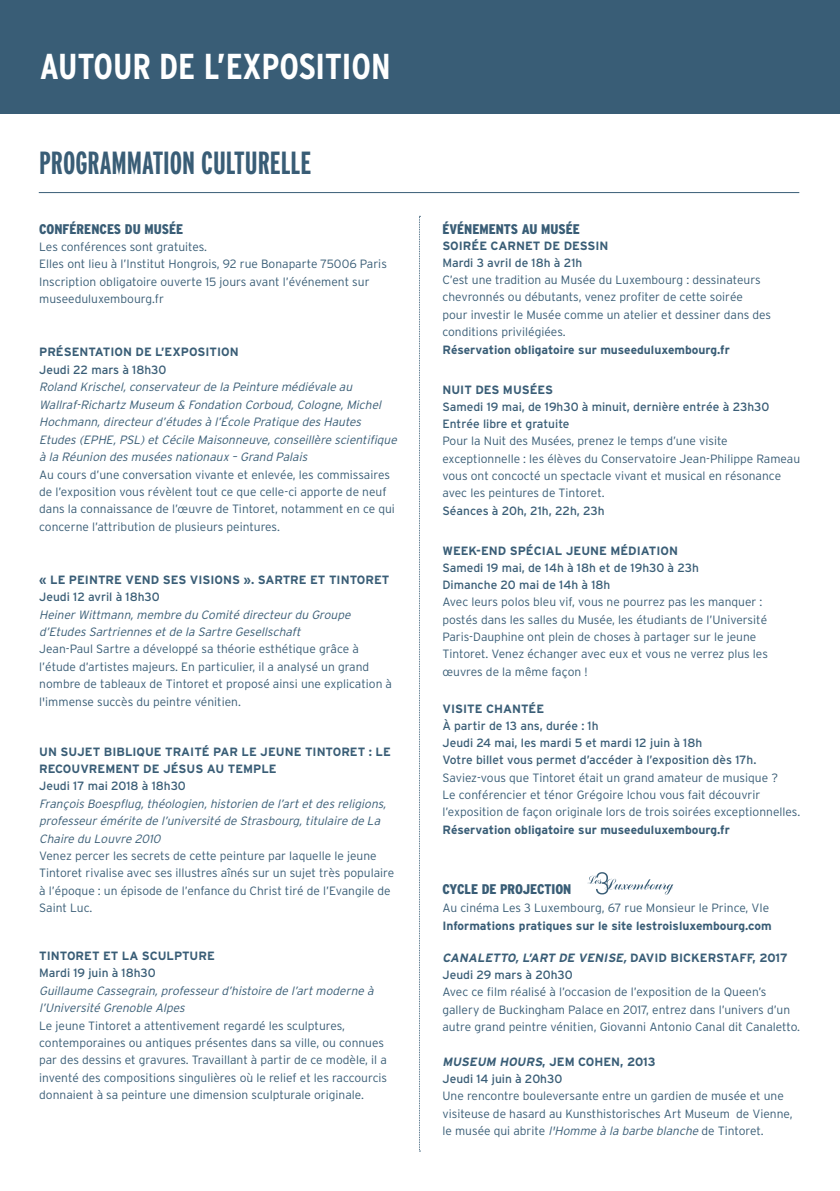
<style>
.page{position:relative;width:840px;height:1191px;background:#fff}
.page>*{position:absolute;margin:0;border:0;box-sizing:border-box;transform-origin:0 0}
.t1{font:700 condensed 36px "Interstate";color:#fff}
.t2{font:700 extra-condensed 32px "Interstate";color:#395d76}
.t3{font:900 condensed 14px "Interstate";color:#395d76}
.t4{font:300 12px/17.4px "Interstate";color:#395d76}
.t5{font:italic 300 12px/17.4px "Interstate";color:#395d76}
.t6{font:12px/17px "Interstate";color:#395d76}
.t7{font:700 12px/17px "Interstate";color:#395d76}
.t8{font:italic 700 12px/17px "Interstate";color:#395d76}
.s1{font-style:normal}
.s2{font-weight:400;font-style:normal}
.s3{font-weight:700;font-style:italic}
.s4{font-weight:700}
.s5{font-style:italic}
</style>
<div class="page">
<div style="left:0;top:0;width:839px;height:113px;background:#395d76"></div>
<svg style="left:419px;top:216px;width:1px;height:935px"></svg>
<hr style="left:39px;top:192px;width:759px;height:1px;background:#395d76">
<svg style="left:587px;top:872px;width:86px;height:22px"></svg>
<h1 class="t1" style="left:40px;top:47px;width:352px">AUTOUR DE L’EXPOSITION</h1>
<h2 class="t2" style="left:39px;top:145px;width:273px">PROGRAMMATION CULTURELLE</h2>
<p class="t3" style="left:39px;top:221px;width:145px">CONFÉRENCES DU MUSÉE</p>
<p class="t4" style="left:39px;top:238px;width:349px">Les conférences sont gratuites.<br>Elles ont lieu à l’Institut Hongrois, 92 rue Bonaparte 75006 Paris Inscription obligatoire ouverte 15 jours avant l’événement sur museeduluxembourg.fr</p>
<p class="t7" style="left:39px;top:343px;width:201px">PRÉSENTATION DE L’EXPOSITION</p>
<p class="t6" style="left:39px;top:361px;width:129px">Jeudi 22 mars à 18h30</p>
<p class="t5" style="left:39px;top:378px;width:362px">Roland Krischel,conservateurde la Peinture médiévale au<br>Wallraf- Richartz Museum &amp; Fondation Corboud,Cologne,Michel Hochmann,directeurd’études à l’École Pratique des Hautes Etudes (EPHE,PSL)etCécile Maisonneuve,conseillère scientifique à la Réunion des musées nationaux –Grand Palais</p>
<p class="t4" style="left:39px;top:465px;width:357px">Au cours d’une conversation vivante et enlevée, les commissaires de l’exposition vous révèlent tout ce que celle-ci apporte de neuf dans la connaissance de l’œuvre de Tintoret, notamment en ce qui concerne l’attribution de plusieurs peintures.</p>
<p class="t7" style="left:39px;top:571px;width:351px">« LE PEINTRE VEND SES VISIONS ». SARTRE ET TINTORET</p>
<p class="t6" style="left:39px;top:588px;width:122px">Jeudi 12 avril à 18h30</p>
<p class="t5" style="left:39px;top:605px;width:315px">HeinerWittmann,membre du Comité directeurdu Groupe d’Etudes Sartriennes etde la Sartre Gesellschaft</p>
<p class="t4" style="left:39px;top:640px;width:354px">Jean-Paul Sartre a développé sa théorie esthétique grâce à l’étude d’artistes majeurs. En particulier, il a analysé un grand nombre de tableaux de Tintoret et proposé ainsi une explication à l'immense succès du peintre vénitien.</p>
<p class="t7" style="left:39px;top:743px;width:353px">UN SUJET BIBLIQUE TRAITÉ PAR LE JEUNE TINTORET : LE<br>RECOUVREMENT DE JÉSUS AU TEMPLE</p>
<p class="t6" style="left:39px;top:777px;width:148px">Jeudi 17 mai 2018 à 18h30</p>
<p class="t5" style="left:39px;top:795px;width:351px">François Boespflug,théologien,historien de l’artetdes religions, professeurémérite de l’université de Strasbourg,titulaire de La<br>Chaire du Louvre 2010</p>
<p class="t4" style="left:39px;top:847px;width:356px">Venez percer les secrets de cette peinture par laquelle le jeune Tintoret rivalise avec ses illustres aînés sur un sujet très populaire à l’époque : un épisode de l’enfance du Christ tiré de l’Evangile de Saint Luc.</p>
<p class="t7" style="left:39px;top:947px;width:177px">TINTORET ET LA SCULPTURE</p>
<p class="t6" style="left:39px;top:964px;width:118px">Mardi 19 juin à 18h30</p>
<p class="t5" style="left:39px;top:981px;width:338px">Guillaume Cassegrain,professeurd’histoire de l’artmoderne à l’Université Grenoble Alpes</p>
<p class="t4" style="left:39px;top:1016px;width:349px">Le jeune Tintoret a attentivement regardé les sculptures, contemporaines ou antiques présentes dans sa ville, ou connues par des dessins et gravures. Travaillant à partir de ce modèle, il a inventé des compositions singulières où le relief et les raccourcis donnaient à sa peinture une dimension sculpturale originale.</p>
<p class="t3" style="left:442px;top:221px;width:139px">ÉVÉNEMENTS AU MUSÉE</p>
<p class="t7" style="left:442px;top:237px;width:167px">SOIRÉE CARNET DE DESSIN</p>
<p class="t6" style="left:442px;top:254px;width:141px">Mardi 3 avril de 18h à 21h</p>
<p class="t4" style="left:442px;top:271px;width:330px">C’est une tradition au Musée du Luxembourg : dessinateurs chevronnés ou débutants, venez profiter de cette soirée pour investir le Musée comme un atelier et dessiner dans des conditions privilégiées.</p>
<p class="t7" style="left:442px;top:341px;width:289px">Réservation obligatoire sur museeduluxembourg.fr</p>
<p class="t7" style="left:442px;top:381px;width:112px">NUIT DES MUSÉES</p>
<p class="t6" style="left:442px;top:398px;width:328px">Samedi 19 mai, de 19h30 à minuit, dernière entrée à 23h30<br>Entrée libre et gratuite</p>
<p class="t4" style="left:442px;top:432px;width:359px">Pour la Nuit des Musées, prenez le temps d’une visite exceptionnelle : les élèves du Conservatoire Jean-Philippe Rameau vous ont concocté un spectacle vivant et musical en résonance avec les peintures de Tintoret.</p>
<p class="t6" style="left:442px;top:502px;width:164px">Séances à 20h, 21h, 22h, 23h</p>
<p class="t7" style="left:442px;top:542px;width:237px">WEEK-END SPÉCIAL JEUNE MÉDIATION</p>
<p class="t6" style="left:442px;top:559px;width:258px">Samedi 19 mai, de 14h à 18h et de 19h30 à 23h<br>Dimanche 20 mai de 14h à 18h</p>
<p class="t4" style="left:442px;top:593px;width:327px">Avec leurs polos bleu vif, vous ne pourrez pas les manquer : postés dans les salles du Musée, les étudiants de l’Université Paris-Dauphine ont plein de choses à partager sur le jeune Tintoret. Venez échanger avec eux et vous ne verrez plus les œuvres de la même façon !</p>
<p class="t7" style="left:442px;top:700px;width:103px">VISITE CHANTÉE</p>
<p class="t6" style="left:442px;top:717px;width:315px">À partir de 13 ans, durée : 1h<br>Jeudi 24 mai, les mardi 5 et mardi 12 juin à 18h<br>Votre billet vous permet d’accéder à l’exposition dès 17h.</p>
<p class="t4" style="left:442px;top:768px;width:359px">Saviez-vous que Tintoret était un grand amateur de musique ?<br>Le conférencier et ténor Grégoire Ichou vous fait découvrir l’exposition de façon originale lors de trois soirées exceptionnelles.</p>
<p class="t7" style="left:442px;top:821px;width:289px">Réservation obligatoire sur museeduluxembourg.fr</p>
<p class="t3" style="left:442px;top:881px;width:130px">CYCLE DE PROJECTION</p>
<p class="t4" style="left:442px;top:899px;width:328px">Au cinéma Les 3 Luxembourg, 67 rue Monsieur le Prince, VIe</p>
<p class="t7" style="left:442px;top:917px;width:331px">Informations pratiques sur le site lestroisluxembourg.com</p>
<p class="t8" style="left:442px;top:949px;width:346px">CANALETTO, L’ART DE VENISE, <span class="s1">D AV I D B I C K E R S TA F F, 2 0 1 7<br></span><span class="s2">Jeudi 29 mars à 20h30</span></p>
<p class="t4" style="left:442px;top:983px;width:359px">Avec ce film réalisé à l’occasion de l’exposition de la Queen’s gallery de Buckingham Palace en 2017, entrez dans l’univers d’un autre grand peintre vénitien, Giovanni Antonio Canal dit Canaletto.</p>
<p class="t6" style="left:442px;top:1053px;width:214px"><span class="s3">MUSEUM HOURS</span><span class="s4">, JEM COHEN, 2013<br></span>Jeudi 14 juin à 20h30</p>
<p class="t4" style="left:442px;top:1087px;width:351px">Une rencontre bouleversante entre un gardien de musée et une visiteuse de hasard au Kunsthistorisches Art Museum de Vienne, le musée qui abrite <span class="s5">l'Homme à la barbe blanche</span> de Tintoret.</p>
</div>
